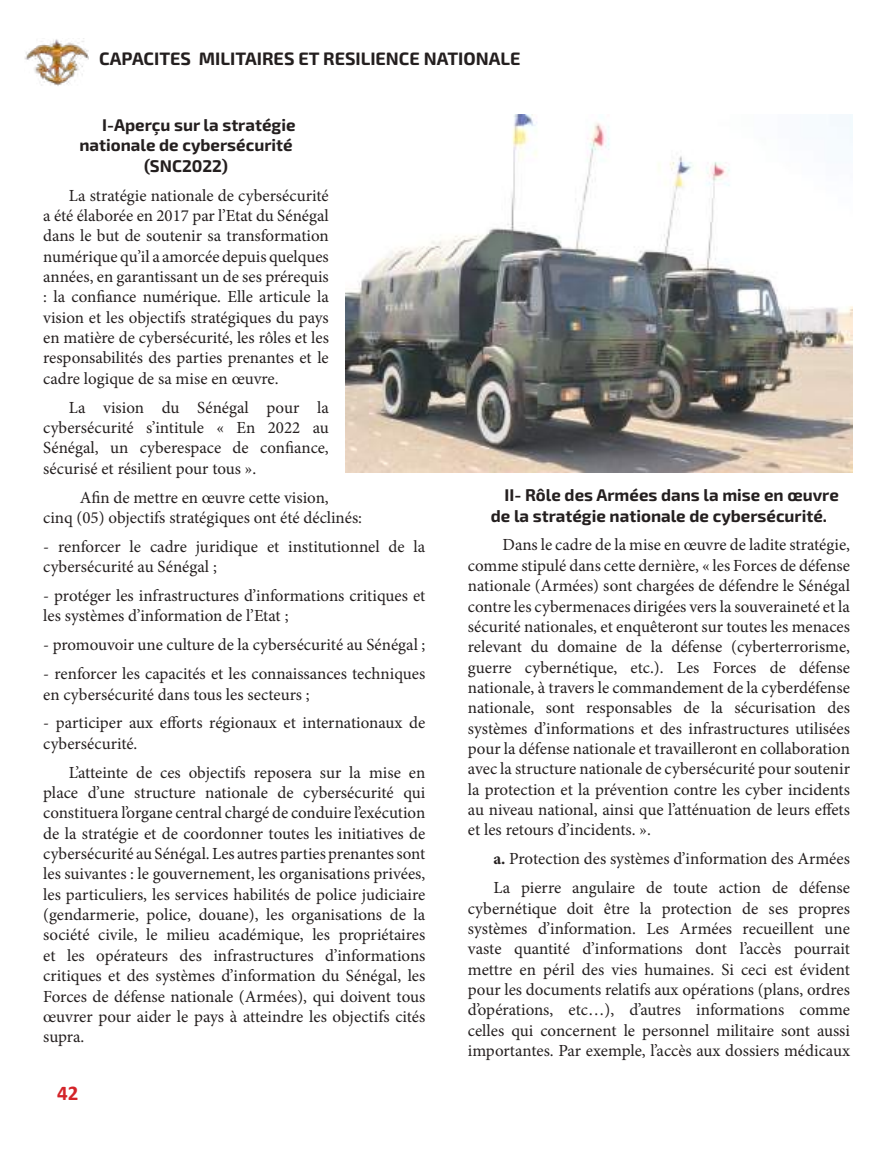
<style>
.page{position:relative;width:893px;height:1149px;background:#fff}
.page>*{position:absolute;margin:0;border:0;box-sizing:border-box;transform-origin:0 0}
.t1{font:700 21px "Calibri";color:#d42429}
.t2{font:700 18px "Exo 2";color:#241f1f}
.t3{font:16.95px/20.4px "Minion Pro";color:#241f1f;text-align:justify}
.t4{font:700 16.95px/20.4px "Exo 2";color:#241f1f}
.s1{font-weight:700}
</style>
<div class="page">
<img style="left:24px;top:38px;width:64px;height:48px">
<img style="left:346px;top:114px;width:506px;height:358px">
<p class="t2" style="left:99px;top:47px;width:423px">CAPACITES MILITAIRES ET RESILIENCE NATIONALE</p>
<p class="t4" style="left:102px;top:115px;width:195px">I-Aperçu sur la stratégie</p>
<p class="t4" style="left:79px;top:135px;width:215px">nationale de cybersécurité</p>
<p class="t4" style="left:144px;top:156px;width:85px">(SNC2022)</p>
<p class="t3" style="left:43px;top:185px;width:287px;text-indent:26px">La stratégie nationale de cybersécurité a été élaborée en 2017 par l’Etat du Sénégal dans le but de soutenir sa transformation numérique qu’il a amorcée depuis quelques années, en garantissant un de ses prérequis : la confiance numérique. Elle articule la vision et les objectifs stratégiques du pays en matière de cybersécurité, les rôles et les responsabilités des parties prenantes et le cadre logique de sa mise en œuvre.</p>
<p class="t3" style="left:43px;top:397px;width:287px;text-indent:26px">La vision du Sénégal pour la cybersécurité s’intitule « En 2022 au Sénégal, un cyberespace de confiance, sécurisé et résilient pour tous ».</p>
<p class="t3" style="left:43px;top:487px;width:320px;text-align:center">Afin de mettre en œuvre cette vision,<br>cinq (05) objectifs stratégiques ont été déclinés:</p>
<p class="t3" style="left:43px;top:536px;width:384px">- renforcer le cadre juridique et institutionnel de la cybersécurité au Sénégal ;</p>
<p class="t3" style="left:43px;top:585px;width:384px">- protéger les infrastructures d’informations critiques et les systèmes d’information de l’Etat ;</p>
<p class="t3" style="left:43px;top:634px;width:384px">- promouvoir une culture de la cybersécurité au Sénégal ;</p>
<p class="t3" style="left:43px;top:663px;width:384px">- renforcer les capacités et les connaissances techniques en cybersécurité dans tous les secteurs ;</p>
<p class="t3" style="left:43px;top:712px;width:384px">- participer aux efforts régionaux et internationaux de cybersécurité.</p>
<p class="t3" style="left:43px;top:761px;width:384px;text-indent:26px">L’atteinte de ces objectifs reposera sur la mise en place d’une structure nationale de cybersécurité qui constituera l’organe central chargé de conduire l’exécution de la stratégie et de coordonner toutes les initiatives de cybersécurité au Sénégal. Les autres parties prenantes sont les suivantes : le gouvernement, les organisations privées, les particuliers, les services habilités de police judiciaire (gendarmerie, police, douane), les organisations de la société civile, le milieu académique, les propriétaires et les opérateurs des infrastructures d’informations critiques et des systèmes d’information du Sénégal, les Forces de défense nationale (Armées), qui doivent tous œuvrer pour aider le pays à atteindre les objectifs cités supra.</p>
<p class="t1" style="left:57px;top:1079px;width:23px">42</p>
<p class="t4" style="left:491px;top:485px;width:350px;text-indent:14px">II- Rôle des Armées dans la mise en œuvre de la stratégie nationale de cybersécurité.</p>
<p class="t3" style="left:468px;top:534px;width:384px;text-indent:35px">Dans le cadre de la mise en œuvre de ladite stratégie, comme stipulé dans cette dernière, « les Forces de défense nationale (Armées) sont chargées de défendre le Sénégal contre les cybermenaces dirigées vers la souveraineté et la sécurité nationales, et enquêteront sur toutes les menaces relevant du domaine de la défense (cyberterrorisme, guerre cybernétique, etc.). Les Forces de défense nationale, à travers le commandement de la cyberdéfense nationale, sont responsables de la sécurisation des systèmes d’informations et des infrastructures utilisées pour la défense nationale et travailleront en collaboration avec la structure nationale de cybersécurité pour soutenir la protection et la prévention contre les cyber incidents au niveau national, ainsi que l’atténuation de leurs effets et les retours d’incidents. ».</p>
<p class="t3" style="left:493px;top:844px;width:358px;line-height:28.8px"><span class="s1">a.</span> Protection des systèmes d’information des Armées<br>La pierre angulaire de toute action de défense</p>
<p class="t3" style="left:468px;top:897px;width:384px">cybernétique doit être la protection de ses propres systèmes d’information. Les Armées recueillent une vaste quantité d’informations dont l’accès pourrait mettre en péril des vies humaines. Si ceci est évident pour les documents relatifs aux opérations (plans, ordres d’opérations, etc…), d’autres informations comme celles qui concernent le personnel militaire sont aussi importantes. Par exemple, l’accès aux dossiers médicaux</p>
</div>
